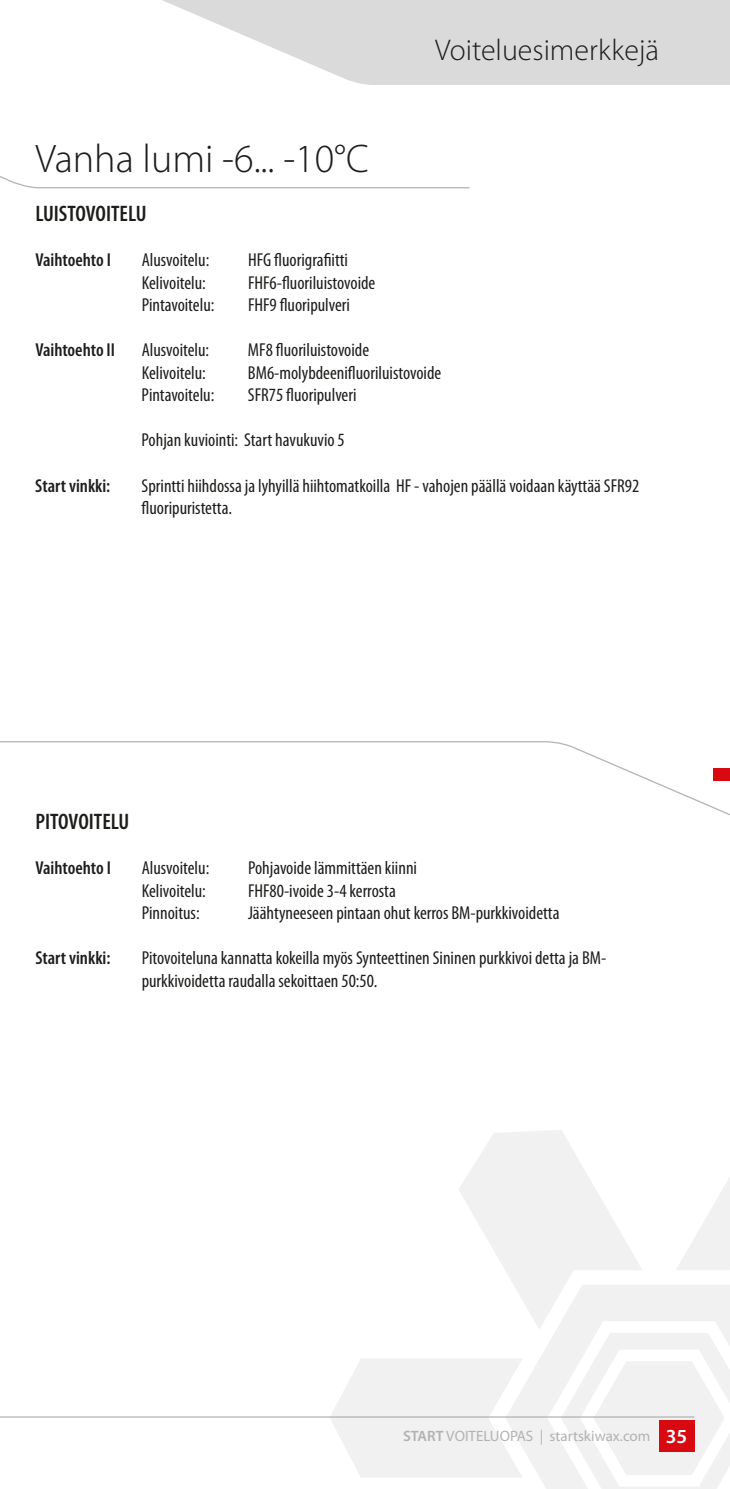
<style>
.page{position:relative;width:730px;height:1489px;background:#fff}
.page>*{position:absolute;margin:0;border:0;box-sizing:border-box;transform-origin:0 0}
.t1{font:300 40px "Myriad Pro";color:#1d1d1b}
.t2{font:300 30px "Myriad Pro";color:#1d1d1b}
.t3{font:600 condensed 22.5px "Myriad Pro";color:#1d1d1b}
.t4{font:600 20px "Myriad Pro";color:#fff}
.t5{font:condensed 18.75px/22.5px "Myriad Pro";color:#1d1d1b}
.t6{font:600 condensed 18.75px "Myriad Pro";color:#1d1d1b}
.t7{font:15px "Myriad Pro";color:#b2b2b2}
.s1{font-weight:600}
</style>
<div class="page">
<svg style="left:330px;top:1130px;width:400px;height:358px"></svg>
<svg style="left:0;top:176px;width:470px;height:13px"></svg>
<svg style="left:0;top:741px;width:730px;height:75px"></svg>
<svg style="left:162px;top:0;width:568px;height:85px;fill:#dadada"></svg>
<div style="left:659px;top:1420px;width:35px;height:31px;background:#d90912"></div>
<svg style="left:0;top:1261px;width:696px;height:157px"></svg>
<h2 class="t2" style="left:435px;top:32px;width:225px">Voiteluesimerkkejä</h2>
<h1 class="t1" style="left:35px;top:134px;width:335px">Vanha lumi -6... -10°C</h1>
<p class="t3" style="left:35px;top:200px;width:113px">LUISTOVOITELU</p>
<p class="t6" style="left:35px;top:248px;width:77px">Vaihtoehto I</p>
<p class="t5" style="left:142px;top:249px;width:69px">Alusvoitelu:</p>
<p class="t5" style="left:248px;top:249px;width:101px">HFG fluorigrafiitti</p>
<p class="t5" style="left:142px;top:271px;width:66px">Kelivoitelu:</p>
<p class="t5" style="left:248px;top:271px;width:129px">FHF6-fluoriluistovoide</p>
<p class="t5" style="left:142px;top:294px;width:74px">Pintavoitelu:</p>
<p class="t5" style="left:248px;top:294px;width:104px">FHF9 fluoripulveri</p>
<p class="t6" style="left:35px;top:338px;width:81px">Vaihtoehto II</p>
<p class="t5" style="left:142px;top:339px;width:69px">Alusvoitelu:</p>
<p class="t5" style="left:248px;top:339px;width:123px">MF8 fluoriluistovoide</p>
<p class="t5" style="left:142px;top:361px;width:66px">Kelivoitelu:</p>
<p class="t5" style="left:248px;top:361px;width:195px">BM6-molybdeenifluoriluistovoide</p>
<p class="t5" style="left:142px;top:384px;width:74px">Pintavoitelu:</p>
<p class="t5" style="left:248px;top:384px;width:110px">SFR75 fluoripulveri</p>
<p class="t5" style="left:142px;top:429px;width:205px">Pohjan kuviointi: Start havukuvio 5</p>
<p class="t6" style="left:35px;top:473px;width:77px">Start vinkki:</p>
<p class="t5" style="left:142px;top:474px;width:499px">Sprintti hiihdossa ja lyhyillä hiihtomatkoilla HF - vahojen päällä voidaan käyttää SFR92 fluoripuristetta.</p>
<p class="t3" style="left:35px;top:807px;width:95px">PITOVOITELU</p>
<p class="t6" style="left:35px;top:856px;width:77px">Vaihtoehto I</p>
<p class="t5" style="left:142px;top:856px;width:69px">Alusvoitelu:</p>
<p class="t5" style="left:248px;top:856px;width:171px">Pohjavoide lämmittäen kiinni</p>
<p class="t5" style="left:142px;top:878px;width:66px">Kelivoitelu:</p>
<p class="t5" style="left:248px;top:878px;width:149px">FHF80-ivoide 3-4 kerrosta</p>
<p class="t5" style="left:142px;top:901px;width:59px">Pinnoitus:</p>
<p class="t5" style="left:248px;top:901px;width:313px">Jäähtyneeseen pintaan ohut kerros BM-purkkivoidetta</p>
<p class="t6" style="left:35px;top:946px;width:77px">Start vinkki:</p>
<p class="t5" style="left:142px;top:946px;width:466px">Pitovoiteluna kannatta kokeilla myös Synteettinen Sininen purkkivoi detta ja BM&shy;purkkivoidetta raudalla sekoittaen 50:50.</p>
<p class="t7" style="left:403px;top:1426px;width:249px"><span class="s1">START</span> VOITELUOPAS | startskiwax.com</p>
<p class="t4" style="left:666px;top:1423px;width:23px">35</p>
</div>
